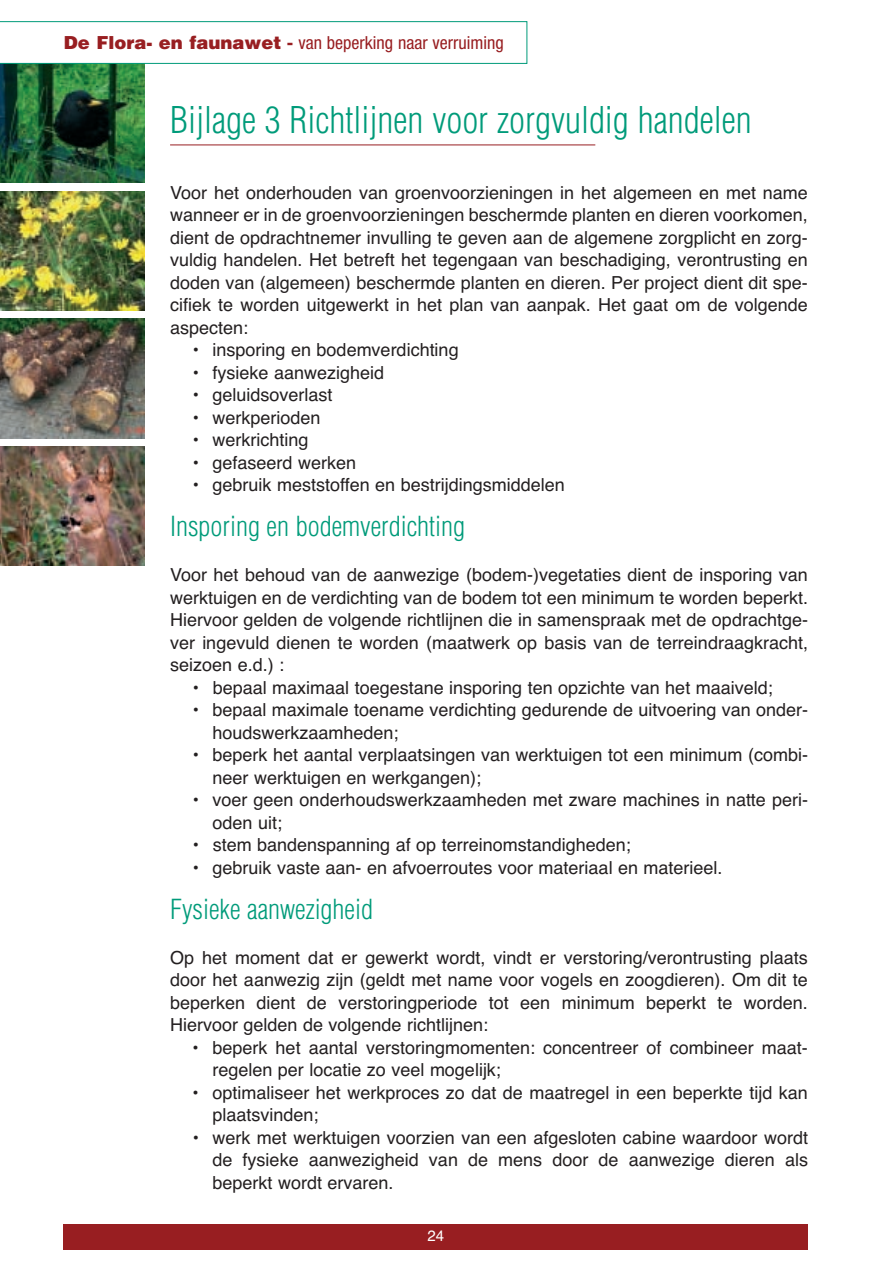
<style>
.page{position:relative;width:893px;height:1263px;background:#fff}
.page>*{position:absolute;margin:0;border:0;box-sizing:border-box;transform-origin:0 0}
.t1{font:300 condensed 36px "Helvetica";color:#009b7a}
.t2{font:300 condensed 27px "Helvetica";color:#009b7a}
.t3{font:18px/22.5px "Helvetica";color:#231f20}
.t4{font:condensed 18px "Helvetica Neue";color:#981e21}
.t5{font:15px "Helvetica";color:#fff}
.s1{font-family:"Helvetica";font-weight:900;font-stretch:normal}
.s2{font-family:"Helvetica Bold TT";font-stretch:normal}
</style>
<div class="page">
<div style="left:64px;top:1225px;width:744px;height:25px;background:#981e21"></div>
<hr style="left:170px;top:145px;width:425px;height:1px;background:#981e21">
<img style="left:0;top:64px;width:145px;height:119px">
<img style="left:0;top:191px;width:145px;height:119px">
<img style="left:0;top:319px;width:145px;height:119px">
<img style="left:0;top:446px;width:145px;height:120px">
<svg style="left:0;top:21px;width:527px;height:43px"></svg>
<p class="t4" style="left:64px;top:37px;width:441px"><span class="s1">De Flora- en faunawet</span> <span class="s2">-</span> van beperking naar verruiming</p>
<h1 class="t1" style="left:170px;top:106px;width:583px">Bijlage 3 Richtlijnen voor zorgvuldig handelen</h1>
<p class="t3" style="left:170px;top:181px;width:639px;text-align:justify">Voor het onderhouden van groenvoorzieningen in het algemeen en met name wanneer er in de groenvoorzieningen beschermde planten en dieren voorkomen, dient de opdrachtnemer invulling te geven aan de algemene zorgplicht en zorg&shy;vuldig handelen. Het betreft het tegengaan van beschadiging, verontrusting en doden van (algemeen) beschermde planten en dieren. Per project dient dit spe&shy;cifiek te worden uitgewerkt in het plan van aanpak. Het gaat om de volgende aspecten:</p>
<p class="t3" style="left:191px;top:339px;width:269px">• insporing en bodemverdichting</p>
<p class="t3" style="left:191px;top:361px;width:194px">• fysieke aanwezigheid</p>
<p class="t3" style="left:191px;top:384px;width:143px">• geluidsoverlast</p>
<p class="t3" style="left:191px;top:406px;width:131px">• werkperioden</p>
<p class="t3" style="left:191px;top:429px;width:119px">• werkrichting</p>
<p class="t3" style="left:191px;top:451px;width:166px">• gefaseerd werken</p>
<p class="t3" style="left:191px;top:474px;width:375px">• gebruik meststoffen en bestrijdingsmiddelen</p>
<h2 class="t2" style="left:170px;top:516px;width:297px">Insporing en bodemverdichting</h2>
<p class="t3" style="left:170px;top:564px;width:639px;text-align:justify">Voor het behoud van de aanwezige (bodem-)vegetaties dient de insporing van werktuigen en de verdichting van de bodem tot een minimum te worden beperkt.<br>Hiervoor gelden de volgende richtlijnen die in samenspraak met de opdrachtge&shy;ver ingevuld dienen te worden (maatwerk op basis van de terreindraagkracht, seizoen e.d.) :</p>
<p class="t3" style="left:191px;top:676px;width:583px">• bepaal maximaal toegestane insporing ten opzichte van het maaiveld;</p>
<p class="t3" style="left:213px;top:699px;width:597px;text-indent:-21px">• bepaal maximale toename verdichting gedurende de uitvoering van onder&shy;houdswerkzaamheden;</p>
<p class="t3" style="left:213px;top:744px;width:597px;text-indent:-21px">• beperk het aantal verplaatsingen van werktuigen tot een minimum (combi&shy;neer werktuigen en werkgangen);</p>
<p class="t3" style="left:213px;top:789px;width:597px;text-indent:-21px">• voer geen onderhoudswerkzaamheden met zware machines in natte peri&shy;oden uit;</p>
<p class="t3" style="left:191px;top:834px;width:441px">• stem bandenspanning af op terreinomstandigheden;</p>
<p class="t3" style="left:191px;top:856px;width:533px">• gebruik vaste aan- en afvoerroutes voor materiaal en materieel.</p>
<h2 class="t2" style="left:170px;top:899px;width:205px">Fysieke aanwezigheid</h2>
<p class="t3" style="left:170px;top:946px;width:639px;text-align:justify">Op het moment dat er gewerkt wordt, vindt er verstoring/verontrusting plaats door het aanwezig zijn (geldt met name voor vogels en zoogdieren). Om dit te beperken dient de verstoringperiode tot een minimum beperkt te worden.<br>Hiervoor gelden de volgende richtlijnen:</p>
<p class="t3" style="left:212px;top:1036px;width:597px;text-indent:-21px">• beperk het aantal verstoringmomenten: concentreer of combineer maat - regelen per locatie zo veel mogelijk;</p>
<p class="t3" style="left:212px;top:1081px;width:597px;text-indent:-21px">• optimaliseer het werkproces zo dat de maatregel in een beperkte tijd kan plaatsvinden;</p>
<p class="t3" style="left:212px;top:1126px;width:597px;text-align:justify;text-indent:-21px">• werk met werktuigen voorzien van een afgesloten cabine waardoor wordt de fysieke aanwezigheid van de mens door de aanwezige dieren als beperkt wordt ervaren.</p>
<p class="t5" style="left:427px;top:1227px;width:18px">24</p>
</div>
